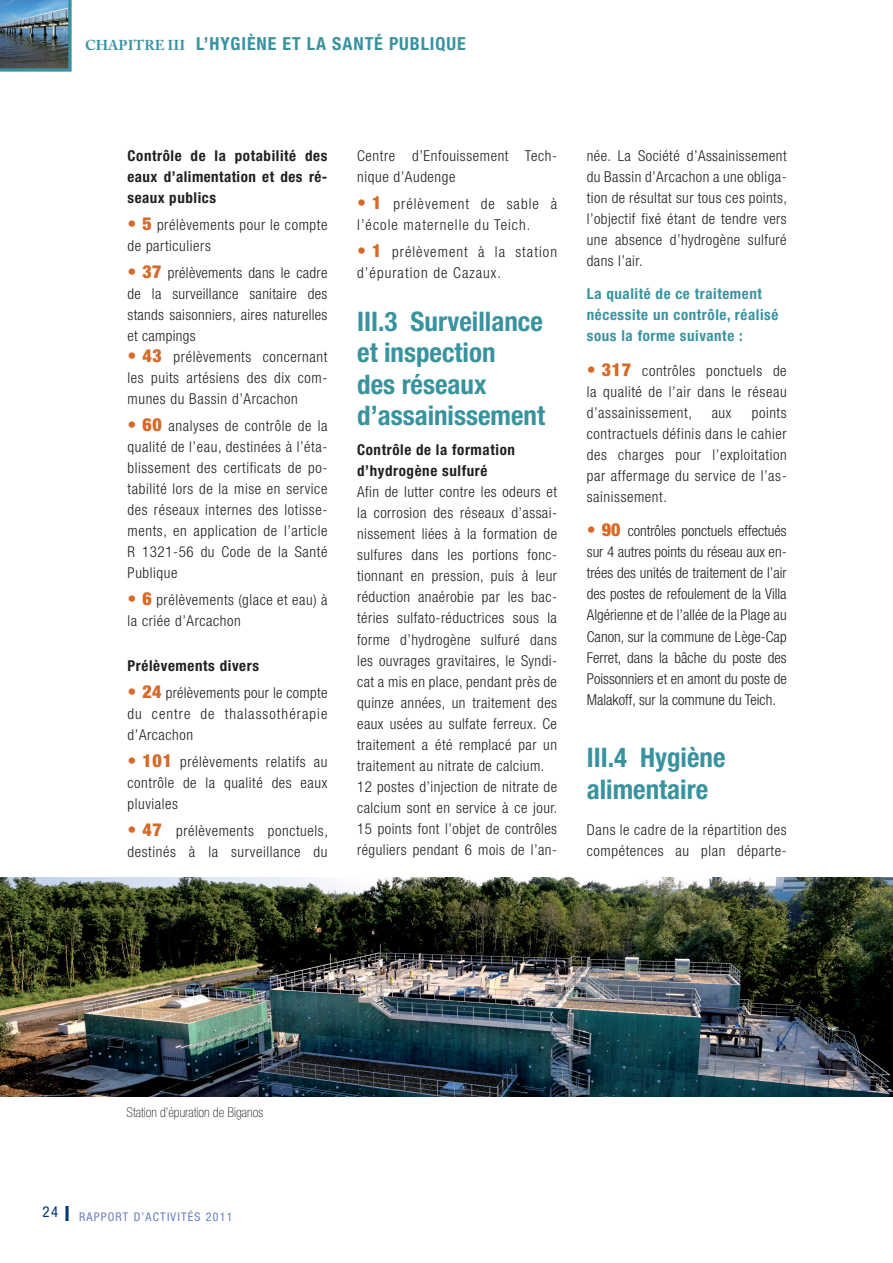
<style>
.page{position:relative;width:893px;height:1263px;background:#fff}
.page>*{position:absolute;margin:0;border:0;box-sizing:border-box;transform-origin:0 0}
.t1{font:700 condensed 27px/31.5px "Helvetica Neue";color:#39939f}
.t2{font:700 condensed 18px "Helvetica Neue";letter-spacing:.05em;color:#39939f}
.t3{font:300 condensed 15px/21px "Helvetica Neue";letter-spacing:.03em;color:#231f20;text-align:justify}
.t4{font:700 condensed 15px/21px "Helvetica Neue";letter-spacing:.04em;color:#231f20;text-align:justify}
.t5{font:300 condensed 15px/21px "Helvetica Neue";letter-spacing:.07em;color:#231f20}
.t6{font:700 condensed 15px/21px "Helvetica Neue";letter-spacing:.04em;color:#39939f}
.t7{font:100 condensed 13.5px "Helvetica Neue";color:#231f20}
.t8{font:condensed 12px "Helvetica Neue";letter-spacing:.1em;color:#667ebf}
.s1{font-family:"Adobe Caslon Pro";font-stretch:normal;font-size:14.25px}
.s2{font-weight:900;font-size:18px;color:#d56a29}
.s3{font-weight:700;font-size:21px;color:#013874}
</style>
<div class="page">
<img style="left:0;top:0;width:72px;height:72px">
<img style="left:0;top:878px;width:893px;height:218px">
<p class="t2" style="left:85px;top:32px;width:382px"><span class="s1">CHAPITRE III</span> L’HYGIÈNE ET LA SANTÉ PUBLIQUE</p>
<p class="t4" style="left:128px;top:145px;width:201px">Contrôle de la potabilité des eaux d’alimentation et des ré&shy;seaux publics</p>
<p class="t3" style="left:128px;top:214px;width:201px"><span class="s2">• 5</span> prélèvements pour le compte de particuliers</p>
<p class="t3" style="left:128px;top:262px;width:201px"><span class="s2">• 37</span> prélèvements dans le cadre de la surveillance sanitaire des stands saisonniers, aires naturelles et campings</p>
<p class="t3" style="left:128px;top:346px;width:201px"><span class="s2">• 43</span> prélèvements concernant les puits artésiens des dix com&shy;munes du Bassin d’Arcachon</p>
<p class="t3" style="left:128px;top:415px;width:201px"><span class="s2">• 60</span> analyses de contrôle de la qualité de l’eau, destinées à l’éta&shy;blissement des certificats de po&shy;tabilité lors de la mise en service des réseaux internes des lotisse&shy;ments, en application de l’article R 1321-56 du Code de la Santé Publique</p>
<p class="t3" style="left:128px;top:589px;width:201px"><span class="s2">• 6</span> prélèvements (glace et eau) à la criée d’Arcachon</p>
<p class="t4" style="left:128px;top:655px;width:133px">Prélèvements divers</p>
<p class="t3" style="left:128px;top:682px;width:201px"><span class="s2">• 24</span> prélèvements pour le compte du centre de thalassothérapie d’Arcachon</p>
<p class="t3" style="left:128px;top:751px;width:201px"><span class="s2">• 101</span> prélèvements relatifs au contrôle de la qualité des eaux pluviales</p>
<p class="t3" style="left:128px;top:820px;width:202px"><span class="s2">• 47</span> prélèvements ponctuels, destinés à la surveillance du</p>
<p class="t3" style="left:357px;top:145px;width:201px">Centre d’Enfouissement Tech&shy;nique d’Audenge</p>
<p class="t5" style="left:357px;top:193px;width:201px"><span class="s2">• 1</span> prélèvement de sable à l’école maternelle du Teich.</p>
<p class="t5" style="left:357px;top:241px;width:201px"><span class="s2">• 1</span> prélèvement à la station d’épuration de Cazaux.</p>
<h1 class="t1" style="left:357px;top:305px;width:189px">III.3 Surveillance et inspection<br>des réseaux d’assainissement</h1>
<p class="t4" style="left:357px;top:439px;width:159px">Contrôle de la formation d’hydrogène sulfuré</p>
<p class="t3" style="left:357px;top:481px;width:202px;text-align:left">Afin de lutter contre les odeurs et la corrosion des réseaux d’assai&shy;nissement liées à la formation de sulfures dans les portions fonc&shy;tionnant en pression, puis à leur réduction anaérobie par les bac&shy;téries sulfato-réductrices sous la forme d’hydrogène sulfuré dans les ouvrages gravitaires, le Syndi&shy;cat a mis en place, pendant près de quinze années, un traitement des eaux usées au sulfate ferreux. Ce traitement a été remplacé par un traitement au nitrate de calcium.<br>12 postes d’injection de nitrate de calcium sont en service à ce jour.<br>15 points font l’objet de contrôles réguliers pendant 6 mois de l’an-</p>
<p class="t3" style="left:587px;top:145px;width:202px">née. La Société d’Assainissement du Bassin d’Arcachon a une obliga&shy;tion de résultat sur tous ces points, l’objectif fixé étant de tendre vers une absence d’hydrogène sulfuré dans l’air.</p>
<p class="t6" style="left:587px;top:283px;width:193px">La qualité de ce traitement nécessite un contrôle, réalisé sous la forme suivante :</p>
<p class="t3" style="left:587px;top:360px;width:201px"><span class="s2">• 317</span> contrôles ponctuels de la qualité de l’air dans le réseau d’assainissement,</p>
<p class="t3" style="left:587px;top:402px;width:201px;text-indent:165px">points contractuels définis dans le cahier des charges pour l’exploitation par affermage du service de l’as&shy;sainissement.</p>
<p class="t3" style="left:587px;top:520px;width:201px"><span class="s2">• 90</span> contrôles ponctuels effectués sur 4 autres points du réseau aux en&shy;trées des unités de traitement de l’air des postes de refoulement de la Villa Algérienne et de l’allée de la Plage au Canon, sur la commune de Lège-Cap Ferret, dans la bâche du poste des Poissonniers et en amont du poste de Malakoff, sur la commune du Teich.</p>
<p class="t3" style="left:712px;top:402px;width:21px">aux</p>
<h1 class="t1" style="left:587px;top:741px;width:140px;line-height:32.4px">III.4 Hygiène alimentaire</h1>
<p class="t3" style="left:587px;top:819px;width:201px">Dans le cadre de la répartition des compétences au plan départe-</p>
<p class="t7" style="left:126px;top:1104px;width:138px">Station d’épuration de Biganos</p>
<p class="t8" style="left:43px;top:1210px;width:191px"><sup>24</sup> <span class="s3">I</span> RAPPORT D’ACTIVITÉS 2011</p>
</div>
